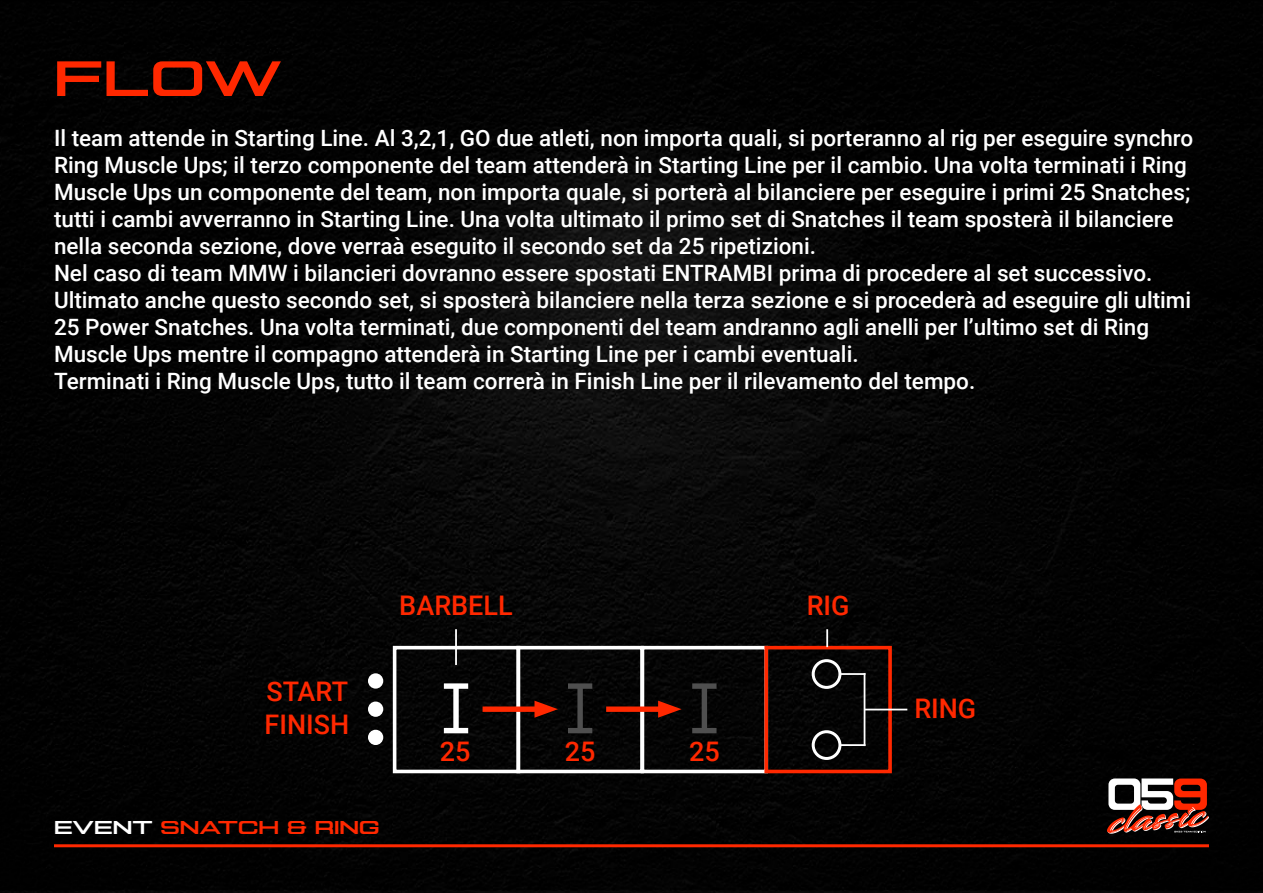
<style>
.page{position:relative;width:1263px;height:893px;background:#fff}
.page>*{position:absolute;margin:0;border:0;box-sizing:border-box;transform-origin:0 0}
.t1{font:700 52.5px "Akrux";color:#ff2800}
.t2{font:500 27px/32.4px "Roboto";color:#ff2800}
.t3{font:500 22.5px/27px "Roboto";color:#fff}
.t4{font:700 19.65px "Akrux";color:#ff2800}
.s1{color:#fff}
</style>
<div class="page">
<img style="left:0;top:0;width:1263px;height:893px">
<hr style="left:54px;top:844px;width:1155px;height:3px;background:#ff2800">
<svg style="left:1107px;top:778px;width:102px;height:56px"></svg>
<div style="left:393px;top:646px;width:127px;height:127px;border:4px solid #fff"></div>
<div style="left:516px;top:646px;width:128px;height:127px;border:4px solid #fff"></div>
<div style="left:641px;top:646px;width:127px;height:127px;border:4px solid #fff"></div>
<div style="left:764px;top:646px;width:128px;height:127px;border:4px solid #ff2800"></div>
<div style="left:368px;top:673px;width:15px;height:16px;background:#fff;border-radius:50%"></div>
<div style="left:368px;top:701px;width:15px;height:16px;background:#fff;border-radius:50%"></div>
<div style="left:368px;top:730px;width:15px;height:15px;background:#fff;border-radius:50%"></div>
<div style="left:482px;top:706px;width:62px;height:6px;background:#ff2800"></div>
<svg style="left:534px;top:701px;width:24px;height:17px"></svg>
<div style="left:606px;top:706px;width:62px;height:6px;background:#ff2800"></div>
<svg style="left:658px;top:701px;width:23px;height:17px"></svg>
<div style="left:453px;top:686px;width:6px;height:45px;background:#fff"></div>
<div style="left:444px;top:683px;width:24px;height:6px;background:#fff"></div>
<div style="left:444px;top:728px;width:24px;height:5px;background:#fff"></div>
<div style="left:577px;top:686px;width:6px;height:45px;background:#4f4f4f"></div>
<div style="left:568px;top:683px;width:24px;height:6px;background:#4f4f4f"></div>
<div style="left:568px;top:728px;width:24px;height:5px;background:#4f4f4f"></div>
<div style="left:702px;top:686px;width:5px;height:45px;background:#4f4f4f"></div>
<div style="left:692px;top:683px;width:24px;height:6px;background:#4f4f4f"></div>
<div style="left:692px;top:728px;width:24px;height:5px;background:#4f4f4f"></div>
<hr style="left:455px;top:629px;width:2px;height:36px;background:#fff">
<div style="left:812px;top:659px;width:29px;height:30px;border:3px solid #fff;border-radius:50%"></div>
<div style="left:812px;top:730px;width:29px;height:30px;border:3px solid #fff;border-radius:50%"></div>
<hr style="left:864px;top:673px;width:1px;height:73px;background:#fff">
<hr style="left:841px;top:673px;width:24px;height:2px;background:#fff">
<hr style="left:841px;top:744px;width:24px;height:2px;background:#fff">
<svg style="left:826px;top:629px;width:2px;height:18px"></svg>
<hr style="left:864px;top:709px;width:43px;height:1px;background:#fff">
<h1 class="t1" style="left:54px;top:48px;width:230px">FLOW</h1>
<p class="t3" style="left:54px;top:123px;width:1141px">Il team attende in Starting Line. Al 3,2,1, GO due atleti, non importa quali, si porteranno al rig per eseguire synchro Ring Muscle Ups; il terzo componente del team attenderà in Starting Line per il cambio. Una volta terminati i Ring Muscle Ups un componente del team, non importa quale, si porterà al bilanciere per eseguire i primi 25 Snatches; tutti i cambi avverranno in Starting Line. Una volta ultimato il primo set di Snatches il team sposterà il bilanciere nella seconda sezione, dove verraà eseguito il secondo set da 25 ripetizioni.<br>Nel caso di team MMW i bilancieri dovranno essere spostati ENTRAMBI prima di procedere al set successivo.<br>Ultimato anche questo secondo set, si sposterà bilanciere nella terza sezione e si procederà ad eseguire gli ultimi 25 Power Snatches. Una volta terminati, due componenti del team andranno agli anelli per l’ultimo set di Ring Muscle Ups mentre il compagno attenderà in Starting Line per i cambi eventuali.<br>Terminati i Ring Muscle Ups, tutto il team correrà in Finish Line per il rilevamento del tempo.</p>
<p class="t2" style="left:399px;top:588px;width:115px">BARBELL</p>
<p class="t2" style="left:265px;top:674px;width:86px">START<br>FINISH</p>
<p class="t4" style="left:54px;top:816px;width:327px"><span class="s1">EVENT</span> SNATCH &amp; RING</p>
<p class="t2" style="left:440px;top:734px;width:32px">25</p>
<p class="t2" style="left:565px;top:734px;width:32px">25</p>
<p class="t2" style="left:689px;top:734px;width:32px">25</p>
<p class="t2" style="left:807px;top:588px;width:44px">RIG</p>
<p class="t2" style="left:914px;top:692px;width:63px">RING</p>
</div>
